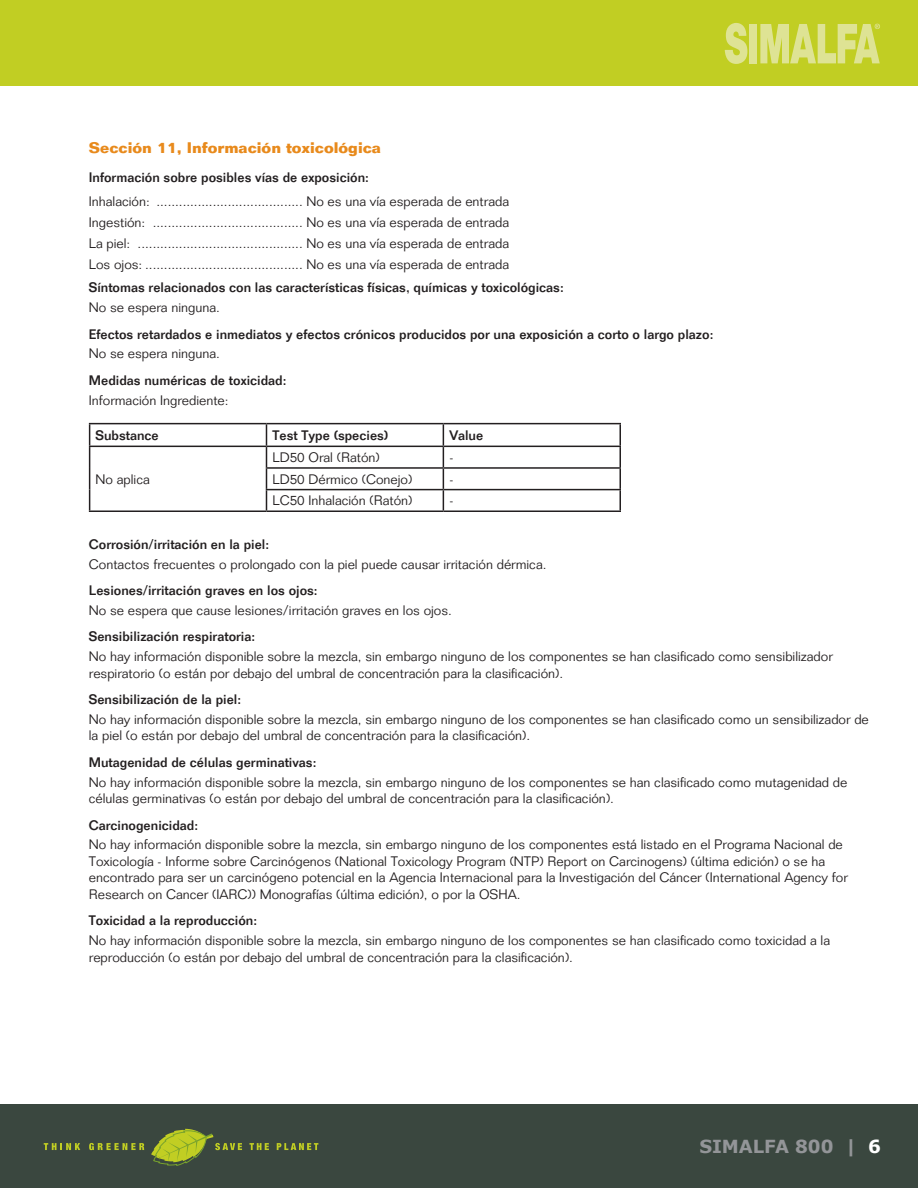
<style>
.page{position:relative;width:918px;height:1188px;background:#fff}
.page>*{position:absolute;margin:0;border:0;box-sizing:border-box;transform-origin:0 0}
.t1{font:700 18px "Verdana";letter-spacing:-.005em;color:#939598}
.t2{font:700 15px "Folio Std";color:#e88a1c}
.t3{font:300 13.5px/16.5px "Folio Std";color:#231f20}
.t4{font:500 13.5px "Folio Std";color:#231f20}
.t5{font:500 13.5px "Folio";color:#231f20}
.s1{color:#fff}
</style>
<div class="page">
<div style="left:0;top:1105px;width:918px;height:83px;background:#3a473f"></div>
<div style="left:0;top:1px;width:918px;height:85px;background:#c1ce23"></div>
<svg style="left:725px;top:23px;width:22px;height:41px"></svg>
<div style="left:750px;top:24px;width:7px;height:39px;background:#dee394"></div>
<svg style="left:760px;top:24px;width:120px;height:39px"></svg>
<svg style="left:44px;top:1143px;width:36px;height:7px"></svg>
<svg style="left:89px;top:1143px;width:55px;height:7px"></svg>
<svg style="left:151px;top:1129px;width:91px;height:37px"></svg>
<svg style="left:249px;top:1143px;width:20px;height:7px"></svg>
<svg style="left:277px;top:1143px;width:41px;height:7px"></svg>
<hr style="left:89px;top:423px;width:177px;height:1px;background:#231f20">
<hr style="left:266px;top:423px;width:177px;height:1px;background:#231f20">
<hr style="left:443px;top:423px;width:178px;height:1px;background:#231f20">
<hr style="left:619px;top:424px;width:2px;height:22px;background:#231f20">
<hr style="left:89px;top:446px;width:177px;height:1px;background:#231f20">
<hr style="left:266px;top:446px;width:177px;height:1px;background:#231f20">
<hr style="left:443px;top:446px;width:178px;height:1px;background:#231f20">
<hr style="left:619px;top:447px;width:2px;height:20px;background:#231f20">
<hr style="left:266px;top:467px;width:177px;height:2px;background:#231f20">
<hr style="left:443px;top:467px;width:178px;height:2px;background:#231f20">
<hr style="left:619px;top:469px;width:2px;height:20px;background:#231f20">
<svg style="left:89px;top:424px;width:1px;height:86px"></svg>
<hr style="left:266px;top:489px;width:177px;height:1px;background:#231f20">
<svg style="left:266px;top:424px;width:1px;height:86px"></svg>
<hr style="left:443px;top:489px;width:178px;height:1px;background:#231f20">
<svg style="left:443px;top:424px;width:1px;height:86px"></svg>
<hr style="left:619px;top:490px;width:2px;height:20px;background:#231f20">
<hr style="left:89px;top:510px;width:177px;height:2px;background:#231f20">
<hr style="left:266px;top:510px;width:177px;height:2px;background:#231f20">
<hr style="left:443px;top:510px;width:178px;height:2px;background:#231f20">
<p class="t2" style="left:89px;top:139px;width:294px">Sección 11, Información toxicológica</p>
<p class="t4" style="left:89px;top:169px;width:282px">Información sobre posibles vías de exposición:</p>
<p class="t3" style="left:89px;top:191px;width:422px;line-height:21px;text-align:justify">Inhalación: ....................................... No es una vía esperada de entrada Ingestión: ........................................ No es una vía esperada de entrada La piel: ............................................ No es una vía esperada de entrada Los ojos: .......................................... No es una vía esperada de entrada</p>
<p class="t4" style="left:89px;top:280px;width:476px">Síntomas relacionados con las características físicas, químicas y toxicológicas:</p>
<p class="t3" style="left:89px;top:299px;width:133px">No se espera ninguna.</p>
<p class="t4" style="left:89px;top:326px;width:626px">Efectos retardados e inmediatos y efectos crónicos producidos por una exposición a corto o largo plazo:</p>
<p class="t3" style="left:89px;top:345px;width:133px">No se espera ninguna.</p>
<p class="t4" style="left:89px;top:372px;width:199px">Medidas numéricas de toxicidad:</p>
<p class="t3" style="left:89px;top:392px;width:141px">Información Ingrediente:</p>
<p class="t5" style="left:96px;top:427px;width:65px">Substance</p>
<p class="t5" style="left:272px;top:427px;width:117px">Test Type (species)</p>
<p class="t5" style="left:449px;top:427px;width:36px">Value</p>
<p class="t3" style="left:96px;top:471px;width:56px">No aplica</p>
<p class="t3" style="left:272px;top:449px;width:109px">LD50 Oral (Ratón)</p>
<p class="t3" style="left:449px;top:449px;width:5px">-</p>
<p class="t3" style="left:272px;top:471px;width:141px">LD50 Dérmico (Conejo)</p>
<p class="t3" style="left:449px;top:471px;width:5px">-</p>
<p class="t3" style="left:272px;top:492px;width:142px">LC50 Inhalación (Ratón)</p>
<p class="t3" style="left:449px;top:492px;width:5px">-</p>
<p class="t4" style="left:89px;top:536px;width:182px">Corrosión/irritación en la piel:</p>
<p class="t3" style="left:89px;top:556px;width:459px">Contactos frecuentes o prolongado con la piel puede causar irritación dérmica.</p>
<p class="t4" style="left:89px;top:582px;width:230px">Lesiones/irritación graves en los ojos:</p>
<p class="t3" style="left:89px;top:602px;width:365px">No se espera que cause lesiones/irritación graves en los ojos.</p>
<p class="t4" style="left:89px;top:629px;width:168px">Sensibilización respiratoria:</p>
<p class="t3" style="left:89px;top:648px;width:745px">No hay información disponible sobre la mezcla, sin embargo ninguno de los componentes se han clasificado como sensibilizador respiratorio (o están por debajo del umbral de concentración para la clasificación).</p>
<p class="t4" style="left:89px;top:691px;width:154px">Sensibilización de la piel:</p>
<p class="t3" style="left:89px;top:711px;width:781px">No hay información disponible sobre la mezcla, sin embargo ninguno de los componentes se han clasificado como un sensibilizador de la piel (o están por debajo del umbral de concentración para la clasificación).</p>
<p class="t4" style="left:89px;top:754px;width:229px">Mutagenidad de células germinativas:</p>
<p class="t3" style="left:89px;top:774px;width:760px">No hay información disponible sobre la mezcla, sin embargo ninguno de los componentes se han clasificado como mutagenidad de células germinativas (o están por debajo del umbral de concentración para la clasificación).</p>
<p class="t4" style="left:89px;top:817px;width:111px">Carcinogenicidad:</p>
<p class="t3" style="left:89px;top:836px;width:760px">No hay información disponible sobre la mezcla, sin embargo ninguno de los componentes está listado en el Programa Nacional de Toxicología - Informe sobre Carcinógenos (National Toxicology Program (NTP) Report on Carcinogens) (última edición) o se ha encontrado para ser un carcinógeno potencial en la Agencia Internacional para la Investigación del Cáncer (International Agency for Research on Cancer (IARC)) Monografías (última edición), o por la OSHA.</p>
<p class="t4" style="left:89px;top:912px;width:170px">Toxicidad a la reproducción:</p>
<p class="t3" style="left:89px;top:932px;width:743px">No hay información disponible sobre la mezcla, sin embargo ninguno de los componentes se han clasificado como toxicidad a la reproducción (o están por debajo del umbral de concentración para la clasificación).</p>
<h1 class="t1" style="left:699px;top:1134px;width:183px">SIMALFA 800 | <span class="s1">6</span></h1>
</div>
